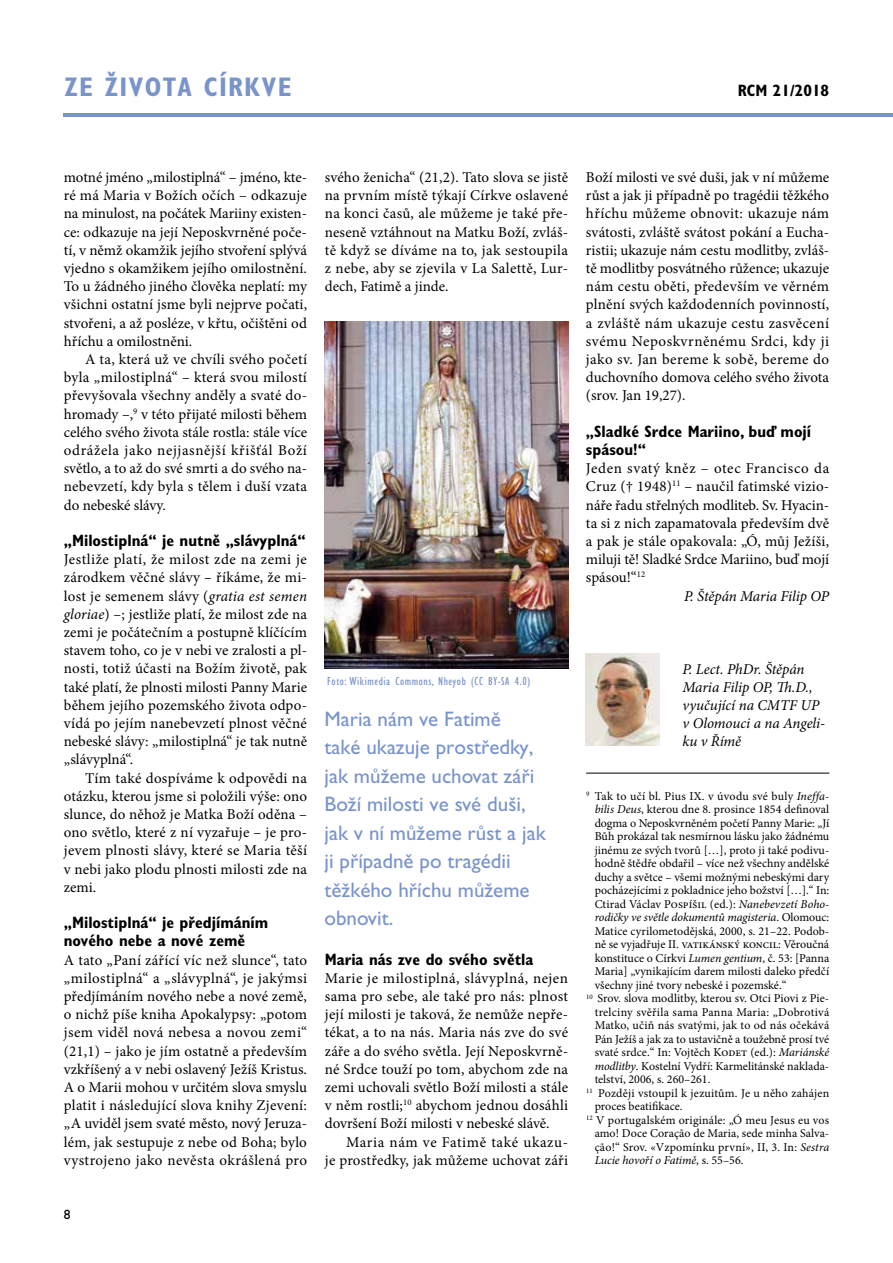
<style>
.page{position:relative;width:893px;height:1263px;background:#fff}
.page>*{position:absolute;margin:0;border:0;box-sizing:border-box;transform-origin:0 0}
.t1{font:700 condensed 27px "Gill Sans Std";letter-spacing:.05em;color:#7993cb}
.t2{font:21px/28.5px "Gill Sans Std";color:#7993cb}
.t3{font:700 condensed 16.5px/18.1px "Gill Sans Std";color:#000}
.t4{font:15px/18.1px "Minion Pro";letter-spacing:.01em;color:#000;text-align:justify}
.t5{font:italic 15px/18px "Minion Pro";letter-spacing:-.005em;color:#000}
.t6{font:15px "Minion Pro";letter-spacing:-.01em;color:#000}
.t7{font:15px "Minion Pro";letter-spacing:.04em;color:#000}
.t8{font:13.5px "Gill Sans Std";color:#000}
.t9{font:12px "Minion Pro";color:#000}
.t10{font:italic 12px "Minion Pro";letter-spacing:-.01em;color:#000}
.t11{font:12px "Minion Pro";letter-spacing:.02em;color:#000}
.t12{font:condensed 12px "Gill Sans Std";letter-spacing:.05em;color:#7993cb}
.t13{font:12px "Minion Pro";letter-spacing:.025em;color:#000}
.s1{font-style:italic}
.s2{font-style:normal}
</style>
<div class="page">
<hr style="left:64px;top:113px;width:829px;height:4px;background:#7993cb">
<img style="left:586px;top:653px;width:73px;height:93px">
<hr style="left:586px;top:773px;width:243px;height:1px;background:#000">
<img style="left:324px;top:322px;width:245px;height:346px">
<h1 class="t1" style="left:64px;top:71px;width:228px">ZE ŽIVOTA CÍRKVE</h1>
<p class="t3" style="left:738px;top:82px;width:93px">RCM 21/2018</p>
<p class="t4" style="left:64px;top:168px;width:245px">motné jméno „milostiplná“ – jméno, kte&shy;ré má Maria v Božích očích – odkazuje na minulost, na počátek Mariiny existen&shy;ce: odkazuje na její Neposkvrněné poče&shy;tí, v němž okamžik jejího stvoření splývá vjedno s okamžikem jejího omilostnění.<br>To u žádného jiného člověka neplatí: my všichni ostatní jsme byli nejprve počati, stvořeni, a až posléze, v křtu, očištěni od hříchu a omilostněni.</p>
<p class="t4" style="left:64px;top:350px;width:245px;text-indent:21px">A ta, která už ve chvíli svého početí byla „milostiplná“ – která svou milostí převyšovala všechny anděly a svaté do&shy;hromady –,<sup>9</sup> v této přijaté milosti během celého svého života stále rostla: stále více odrážela jako nejjasnější křišťál Boží světlo, a to až do své smrti a do svého na&shy;nebevzetí, kdy byla s tělem i duší vzata do nebeské slávy.</p>
<p class="t3" style="left:64px;top:531px;width:243px">„Milostiplná“ je nutně „slávyplná“</p>
<p class="t4" style="left:64px;top:550px;width:245px">Jestliže platí, že milost zde na zemi je zárodkem věčné slávy – říkáme, že mi&shy;lost je semenem slávy (<span class="s1">gratia est semen gloriae</span>) –; jestliže platí, že milost zde na zemi je počátečním a postupně klíčícím stavem toho, co je v nebi ve zralosti a pl&shy;nosti, totiž účasti na Božím životě, pak také platí, že plnosti milosti Panny Marie během jejího pozemského života odpo&shy;vídá po jejím nanebevzetí plnost věčné nebeské slávy: „milostiplná“ je tak nutně „slávyplná“.</p>
<p class="t4" style="left:64px;top:769px;width:245px;text-indent:21px">Tím také dospíváme k odpovědi na otázku, kterou jsme si položili výše: ono slunce, do něhož je Matka Boží oděna – ono světlo, které z ní vyzařuje – je pro&shy;jevem plnosti slávy, které se Maria těší v nebi jako plodu plnosti milosti zde na zemi.</p>
<p class="t3" style="left:64px;top:913px;width:206px">„Milostiplná“ je předjímáním nového nebe a nové země</p>
<p class="t4" style="left:64px;top:951px;width:245px">A tato „Paní zářící víc než slunce“, tato „milostiplná“ a „slávyplná“, je jakýmsi předjímáním nového nebe a nové země, o nichž píše kniha Apokalypsy: „potom jsem viděl nová nebesa a novou zemi“ (21,1) – jako je jím ostatně a především vzkříšený a v nebi oslavený Ježíš Kristus.<br>A o Marii mohou v určitém slova smyslu platit i následující slova knihy Zjevení: „A uviděl jsem svaté město, nový Jeruza&shy;lém, jak sestupuje z nebe od Boha; bylo vystrojeno jako nevěsta okrášlená pro</p>
<p class="t8" style="left:64px;top:1207px;width:8px">8</p>
<p class="t4" style="left:325px;top:168px;width:245px">svého ženicha“ (21,2). Tato slova se jistě na prvním místě týkají Církve oslavené na konci časů, ale můžeme je také pře&shy;neseně vztáhnout na Matku Boží, zvláš&shy;tě když se díváme na to, jak sestoupila z nebe, aby se zjevila v La Salettě, Lur&shy;dech, Fatimě a jinde.</p>
<p class="t12" style="left:327px;top:675px;width:204px">Foto: Wikimedia Commons, Nheyob (CC BY-SA 4.0)</p>
<h2 class="t2" style="left:324px;top:705px;width:223px">Maria nám ve Fatimě<br>také ukazuje prostředky, jak můžeme uchovat záři<br>Boží milosti ve své duši, jak v ní můžeme růst a jak ji případně po tragédii těžkého hříchu můžeme obnovit.</h2>
<p class="t3" style="left:325px;top:950px;width:210px">Maria nás zve do svého světla</p>
<p class="t4" style="left:325px;top:969px;width:245px">Marie je milostiplná, slávyplná, nejen sama pro sebe, ale také pro nás: plnost její milosti je taková, že nemůže nepře&shy;tékat, a to na nás. Maria nás zve do své záře a do svého světla. Její Neposkvrně&shy;né Srdce touží po tom, abychom zde na zemi uchovali světlo Boží milosti a stále v něm rostli;<sup>10</sup> abychom jednou dosáhli dovršení Boží milosti v nebeské slávě.</p>
<p class="t4" style="left:325px;top:1133px;width:245px;text-align:right">Maria nám ve Fatimě také ukazu-<br>je prostředky, jak můžeme uchovat záři</p>
<p class="t4" style="left:586px;top:168px;width:245px">Boží milosti ve své duši, jak v ní můžeme růst a jak ji případně po tragédii těžkého hříchu můžeme obnovit: ukazuje nám svátosti, zvláště svátost pokání a Eucha&shy;ristii; ukazuje nám cestu modlitby, zvláš&shy;tě modlitby posvátného růžence; ukazuje nám cestu oběti, především ve věrném plnění svých každodenních povinností, a zvláště nám ukazuje cestu zasvěcení svému Neposkvrněnému Srdci, kdy ji jako sv. Jan bereme k sobě, bereme do duchovního domova celého svého života (srov. Jan 19,27).</p>
<p class="t3" style="left:586px;top:422px;width:227px">„Sladké Srdce Mariino, buď mojí spásou!“</p>
<p class="t7" style="left:586px;top:458px;width:245px">Jeden svatý kněz – otec Francisco da</p>
<p class="t4" style="left:586px;top:478px;width:245px">Cruz († 1948)<sup>11</sup> – naučil fatimské vizio-</p>
<p class="t6" style="left:586px;top:495px;width:245px">náře řadu střelných modliteb. Sv. Hyacin-</p>
<p class="t4" style="left:586px;top:514px;width:245px">ta si z nich zapamatovala především dvě</p>
<p class="t4" style="left:586px;top:532px;width:245px">a pak je stále opakovala: „Ó, můj Ježíši,</p>
<p class="t6" style="left:586px;top:549px;width:245px">miluji tě! Sladké Srdce Mariino, buď mojí</p>
<p class="t4" style="left:586px;top:569px;width:61px">spásou!“<sup>12</sup></p>
<p class="t5" style="left:684px;top:587px;width:147px">P. Štěpán Maria Filip OP</p>
<p class="t5" style="left:683px;top:660px;width:144px">P. Lect. PhDr. Štěpán<br>Maria Filip OP, Th.D., vyučující na CMTF UP v Olomouci a na Angeli&shy;ku v Římě</p>
<p class="t9" style="left:586px;top:788px;width:245px"><sup>9</sup> Tak to učí bl. Pius IX. v úvodu své buly <span class="s1">Ineffa-</span></p>
<p class="t9" style="left:595px;top:801px;width:236px"><span class="s1">bilis Deus</span>, kterou dne 8. prosince 1854 definoval</p>
<p class="t9" style="left:595px;top:815px;width:236px">dogma o Neposkvrněném početí Panny Marie: „Jí</p>
<p class="t9" style="left:595px;top:828px;width:236px">Bůh prokázal tak nesmírnou lásku jako žádnému</p>
<p class="t9" style="left:595px;top:842px;width:236px">jinému ze svých tvorů […], proto ji také podivu-</p>
<p class="t9" style="left:595px;top:855px;width:236px">hodně štědře obdařil – více než všechny andělské</p>
<p class="t9" style="left:595px;top:869px;width:236px">duchy a světce – všemi možnými nebeskými dary</p>
<p class="t9" style="left:595px;top:882px;width:236px">pocházejícími z pokladnice jeho božství […].“ In:</p>
<p class="t9" style="left:595px;top:896px;width:236px">Ctirad Václav Pospíšil (ed.): <span class="s1">Nanebevzetí Boho-</span></p>
<p class="t10" style="left:595px;top:909px;width:236px">rodičky ve světle dokumentů magisteria<span class="s2">. Olomouc:</span></p>
<p class="t9" style="left:595px;top:923px;width:236px">Matice cyrilometodějská, 2000, s. 21–22. Podob-</p>
<p class="t9" style="left:595px;top:936px;width:236px">ně se vyjadřuje II. vatikánský koncil: Věroučná</p>
<p class="t9" style="left:595px;top:950px;width:236px">konstituce o Církvi <span class="s1">Lumen gentium</span>, č. 53: [Panna</p>
<p class="t9" style="left:595px;top:963px;width:236px">Maria] „vynikajícím darem milosti daleko předčí</p>
<p class="t9" style="left:595px;top:977px;width:193px">všechny jiné tvory nebeské i pozemské.“</p>
<p class="t9" style="left:586px;top:990px;width:243px"><sup>10</sup> Srov. slova modlitby, kterou sv. Otci Piovi z Pie-</p>
<p class="t13" style="left:595px;top:1004px;width:236px">trelciny svěřila sama Panna Maria: „Dobrotivá</p>
<p class="t9" style="left:595px;top:1017px;width:236px">Matko, učiň nás svatými, jak to od nás očekává</p>
<p class="t9" style="left:595px;top:1031px;width:236px">Pán Ježíš a jak za to ustavičně a toužebně prosí tvé</p>
<p class="t9" style="left:595px;top:1044px;width:236px">svaté srdce.“ In: Vojtěch Kodet (ed.): <span class="s1">Mariánské</span></p>
<p class="t9" style="left:595px;top:1058px;width:236px"><span class="s1">modlitby</span>. Kostelní Vydří: Karmelitánské naklada-</p>
<p class="t9" style="left:595px;top:1071px;width:117px">telství, 2006, s. 260–261.</p>
<p class="t11" style="left:586px;top:1085px;width:245px"><sup>11</sup> Později vstoupil k jezuitům. Je u něho zahájen</p>
<p class="t9" style="left:595px;top:1098px;width:89px">proces beatifikace.</p>
<p class="t9" style="left:586px;top:1112px;width:245px"><sup>12</sup> V portugalském originále: „Ó meu Jesus eu vos</p>
<p class="t9" style="left:595px;top:1125px;width:236px">amo! Doce Coração de Maria, sede minha Salva-</p>
<p class="t9" style="left:595px;top:1139px;width:236px">ção!“ Srov. «Vzpomínku první», II, 3. In: <span class="s1">Sestra</span></p>
<p class="t10" style="left:595px;top:1152px;width:150px">Lucie hovoří o Fatimě<span class="s2">, s. 55–56.</span></p>
</div>
